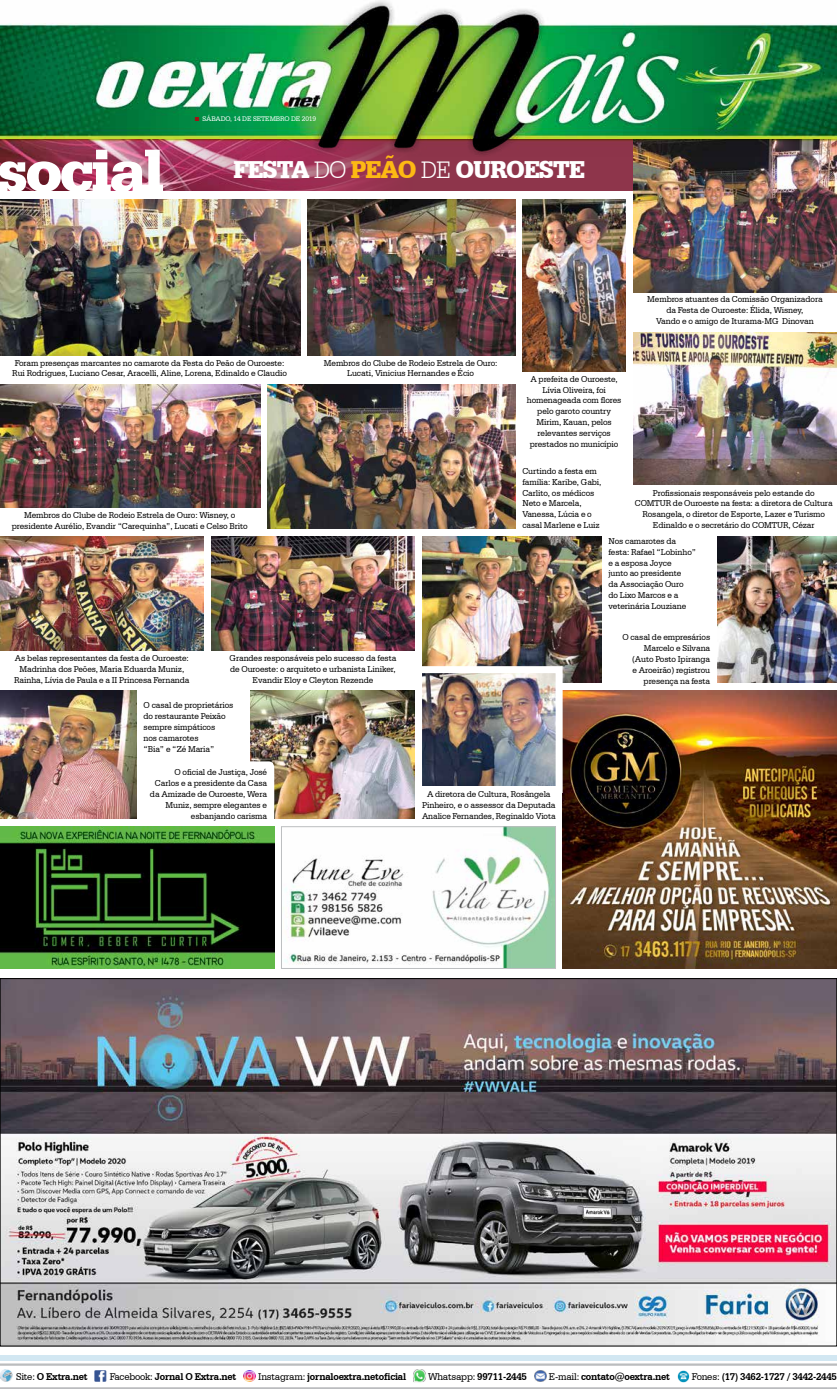
<style>
.page{position:relative;width:837px;height:1389px;background:#fff}
.page>*{position:absolute;margin:0;border:0;box-sizing:border-box;transform-origin:0 0}
.t1{font:700 60px "Serifa DEE";letter-spacing:-.04em;color:#fff}
.t2{font:900 25.7px "Serifa BT";letter-spacing:-.04em;color:#fff;scale:.95 1}
.t3{font:700 10.4px "Serifa BT";letter-spacing:-.02em;color:#000;scale:.95 1}
.t4{font:9px/10.8px "Serifa BT";letter-spacing:-.01em;color:#000;text-align:center;scale:.95 1}
.t5{font:7px "Serifa BT";letter-spacing:-.02em;color:#fff}
.s1{color:#a70e13}
.s2{font-weight:300}
.s3{color:#fdb913}
.s4{font-weight:400}
</style>
<div class="page">
<img style="left:0;top:157px;width:75px;height:34px">
<svg style="left:75px;top:157px;width:557px;height:34px;background:#9c3e5a"></svg>
<img style="left:632px;top:157px;width:204px;height:135px">
<div style="left:0;top:1355px;width:836px;height:6px;background:#d2e7f2"></div>
<svg style="left:0;top:1370px;width:12px;height:12px"></svg>
<svg style="left:94px;top:1370px;width:13px;height:12px"></svg>
<svg style="left:243px;top:1370px;width:12px;height:12px"></svg>
<svg style="left:534px;top:1370px;width:12px;height:12px"></svg>
<svg style="left:677px;top:1370px;width:12px;height:12px"></svg>
<div style="left:412px;top:1369px;width:15px;height:15px;background:#000;opacity:.1"></div>
<svg style="left:413px;top:1370px;width:12px;height:12px"></svg>
<hr style="left:0;top:1364px;width:836px;height:1px;background:#a7a9ac">
<hr style="left:0;top:1365px;width:836px;height:1px;background:#a7a9ac">
<hr style="left:0;top:1388px;width:836px;height:1px;background:#a7a9ac">
<img style="left:0;top:0;width:836px;height:157px">
<img style="left:2px;top:980px;width:832px;height:364px">
<img style="left:562px;top:691px;width:274px;height:278px">
<img style="left:0;top:199px;width:300px;height:156px">
<img style="left:422px;top:536px;width:179px;height:147px">
<img style="left:0;top:384px;width:260px;height:123px">
<img style="left:211px;top:536px;width:204px;height:115px">
<img style="left:0;top:691px;width:136px;height:128px">
<img style="left:717px;top:536px;width:119px;height:147px">
<img style="left:250px;top:691px;width:165px;height:128px">
<img style="left:411px;top:663px;width:155px;height:133px">
<img style="left:267px;top:384px;width:248px;height:145px">
<img style="left:307px;top:199px;width:208px;height:156px">
<img style="left:633px;top:332px;width:203px;height:153px">
<img style="left:522px;top:199px;width:103px;height:172px">
<img style="left:0;top:536px;width:204px;height:115px">
<div style="left:149px;top:761px;width:125px;height:72px;background:#fff;border-radius:6px"></div>
<img style="left:0;top:827px;width:274px;height:142px">
<img style="left:284px;top:829px;width:269px;height:138px">
<div style="left:281px;top:827px;width:274px;height:142px;border:1px solid #bcbec0"></div>
<h1 class="t1" style="left:-3px;top:136px;width:168px">social</h1>
<p class="t5" style="left:195px;top:114px;width:122px"><span class="s1">→</span> SÁBADO, 14 DE SETEMBRO DE 2019</p>
<h2 class="t2" style="left:233px;top:154px;width:372px">FESTA <span class="s2">do</span> <span class="s3">PEÃO</span> <span class="s2">de</span> OUROESTE</h2>
<p class="t4" style="left:12px;top:357px;width:290px;text-align:left">Foram presenças marcantes no camarote da Festa do Peão de Ouroeste:<br>Rui Rodrigues, Luciano Cesar, Aracelli, Aline, Lorena, Edinaldo e Claudio</p>
<p class="t4" style="left:324px;top:357px;width:184px">Membros do Clube de Rodeio Estrela de Ouro:<br>Lucati, Vinicius Hernandes e Écio</p>
<p class="t4" style="left:12px;top:509px;width:249px">Membros do Clube de Rodeio Estrela de Ouro: Wisney, o presidente Aurélio, Evandir “Carequinha”, Lucati e Celso Brito</p>
<p class="t4" style="left:647px;top:294px;width:186px">Membros atuantes da Comissão Organizadora da Festa de Ouroeste: Élida, Wisney,<br>Vando e o amigo de Iturama-MG Dinovan</p>
<p class="t4" style="left:526px;top:373px;width:101px">A prefeita de Ouroeste,<br>Lívia Oliveira, foi homenageada com flores pelo garoto country<br>Mirim, Kauan, pelos relevantes serviços prestados no município</p>
<p class="t4" style="left:522px;top:465px;width:85px;text-align:left">Curtindo a festa em família: Karibe, Gabi,<br>Carlito, os médicos<br>Neto e Marcela,<br>Vanessa, Lúcia e o casal Marlene e Luiz</p>
<p class="t4" style="left:634px;top:487px;width:210px">Profissionais responsáveis pelo estande do COMTUR de Ouroeste na festa: a diretora de Cultura Rosangela, o diretor de Esporte, Lazer e Turismo Edinaldo e o secretário do COMTUR, Cézar</p>
<p class="t4" style="left:14px;top:653px;width:186px">As belas representantes da festa de Ouroeste:<br>Madrinha dos Peões, Maria Eduarda Muniz,<br>Rainha, Lívia de Paula e a II Princesa Fernanda</p>
<p class="t4" style="left:229px;top:653px;width:177px">Grandes responsáveis pelo sucesso da festa de Ouroeste: o arquiteto e urbanista Liniker,<br>Evandir Eloy e Cleyton Rezende</p>
<p class="t4" style="left:143px;top:700px;width:96px;text-align:left">O casal de proprietários do restaurante Peixão sempre simpáticos<br>nos camarotes<br>“Bia” e “Zé Maria”</p>
<p class="t4" style="left:150px;top:767px;width:125px;text-align:right">O oficial de Justiça, José<br>Carlos e a presidente da Casa da Amizade de Ouroeste, Wera<br>Muniz, sempre elegantes e esbanjando carisma</p>
<p class="t4" style="left:422px;top:788px;width:142px">A diretora de Cultura, Rosângela<br>Pinheiro, e o assessor da Deputada<br>Analice Fernandes, Reginaldo Viota</p>
<p class="t4" style="left:608px;top:536px;width:94px;text-align:left">Nos camarotes da festa: Rafael “Lobinho” e a esposa Joyce<br>junto ao presidente<br>da Associação Ouro<br>do Lixo Marcos e a veterinária Louziane</p>
<p class="t4" style="left:622px;top:632px;width:94px;text-align:right">O casal de empresários<br>Marcelo e Silvana (Auto Posto Ipiranga<br>e Aroeirão) registrou presença na festa</p>
<p class="t3" style="left:16px;top:1370px;width:77px"><span class="s4">Site:</span> O Extra.net</p>
<p class="t3" style="left:110px;top:1370px;width:135px"><span class="s4">Facebook:</span> Jornal O Extra.net</p>
<p class="t3" style="left:258px;top:1370px;width:157px"><span class="s4">Instagram:</span> jornaloextra.netoficial</p>
<p class="t3" style="left:428px;top:1370px;width:106px"><span class="s4">Whatsapp:</span> 99711-2445</p>
<p class="t3" style="left:548px;top:1370px;width:129px"><span class="s4">E-mail:</span> contato@oextra.net</p>
<p class="t3" style="left:691px;top:1370px;width:154px"><span class="s4">Fones:</span> (17) 3462-1727 / 3442-2445</p>
</div>
